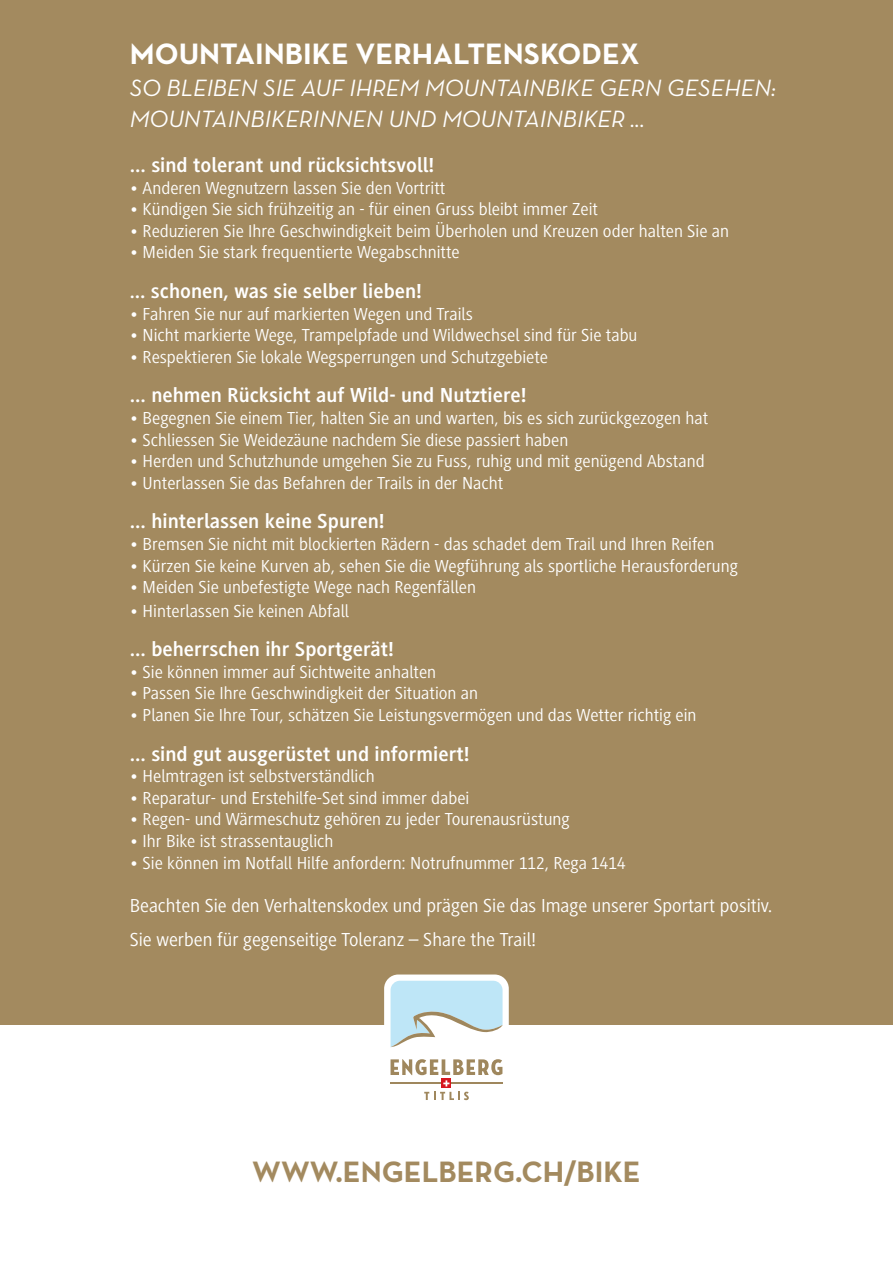
<style>
.page{position:relative;width:893px;height:1263px;background:#fff}
.page>*{position:absolute;margin:0;border:0;box-sizing:border-box;transform-origin:0 0}
.t1{font:700 30px "Neutraface Text";color:#fff}
.t2{font:700 30px "Neutraface Text";color:#a38a5f}
.t3{font:italic 24px "Neutraface Text";color:#fff}
.t4{font:700 21px "Generis Sans Pro";color:#fff}
.t5{font:19.5px "Generis Sans Pro";color:#fff}
.t6{font:18px "Generis Sans Pro";color:#fff}
.s1{font-size:19.5px}
</style>
<div class="page">
<div style="left:0;top:0;width:893px;height:1025px;background:#a38a5f"></div>
<div style="left:384px;top:974px;width:125px;height:136px;background:#fff;border-radius:14px"></div>
<svg style="left:424px;top:1092px;width:45px;height:8px"></svg>
<svg style="left:390px;top:981px;width:113px;height:66px"></svg>
<hr style="left:390px;top:1082px;width:112px;height:2px;background:#9f875d">
<svg style="left:442px;top:1086px;width:9px;height:2px"></svg>
<svg style="left:391px;top:1059px;width:111px;height:27px"></svg>
<p class="t1" style="left:130px;top:35px;width:511px">MOUNTAINBIKE VERHALTENSKODEX</p>
<p class="t3" style="left:130px;top:73px;width:648px">SO BLEIBEN SIE AUF IHREM MOUNTAINBIKE GERN GESEHEN:</p>
<p class="t3" style="left:130px;top:104px;width:516px">MOUNTAINBIKERINNEN UND MOUNTAINBIKER ...</p>
<p class="t4" style="left:130px;top:154px;width:306px">... sind tolerant und rücksichtsvoll!</p>
<p class="t6" style="left:130px;top:178px;width:317px">• Anderen Wegnutzern lassen Sie den Vortritt</p>
<p class="t6" style="left:130px;top:199px;width:470px">• Kündigen Sie sich frühzeitig an - für einen Gruss bleibt immer Zeit</p>
<p class="t6" style="left:130px;top:221px;width:601px">• Reduzieren Sie Ihre Geschwindigkeit beim Überholen und Kreuzen oder halten Sie an</p>
<p class="t6" style="left:130px;top:243px;width:332px">• Meiden Sie stark frequentierte Wegabschnitte</p>
<p class="t4" style="left:130px;top:280px;width:294px"><span class="s1">.</span>.. schonen, was sie selber lieben!</p>
<p class="t6" style="left:130px;top:304px;width:345px">• Fahren Sie nur auf markierten Wegen und Trails</p>
<p class="t6" style="left:130px;top:325px;width:509px">• Nicht markierte Wege, Trampelpfade und Wildwechsel sind für Sie tabu</p>
<p class="t6" style="left:130px;top:347px;width:420px">• Respektieren Sie lokale Wegsperrungen und Schutzgebiete</p>
<p class="t4" style="left:130px;top:384px;width:398px">... nehmen Rücksicht auf Wild- und Nutztiere!</p>
<p class="t6" style="left:130px;top:408px;width:580px">• Begegnen Sie einem Tier, halten Sie an und warten, bis es sich zurückgezogen hat</p>
<p class="t6" style="left:130px;top:430px;width:440px">• Schliessen Sie Weidezäune nachdem Sie diese passiert haben</p>
<p class="t6" style="left:130px;top:451px;width:576px">• Herden und Schutzhunde umgehen Sie zu Fuss, ruhig und mit genügend Abstand</p>
<p class="t6" style="left:130px;top:473px;width:375px">• Unterlassen Sie das Befahren der Trails in der Nacht</p>
<p class="t4" style="left:130px;top:510px;width:256px">... hinterlassen keine Spuren!</p>
<p class="t6" style="left:130px;top:534px;width:586px">• Bremsen Sie nicht mit blockierten Rädern - das schadet dem Trail und Ihren Reifen</p>
<p class="t6" style="left:130px;top:556px;width:610px">• Kürzen Sie keine Kurven ab, sehen Sie die Wegführung als sportliche Herausforderung</p>
<p class="t6" style="left:130px;top:577px;width:348px">• Meiden Sie unbefestigte Wege nach Regenfällen</p>
<p class="t6" style="left:130px;top:601px;width:221px">• Hinterlassen Sie keinen Abfall</p>
<p class="t4" style="left:130px;top:638px;width:266px">... beherrschen ihr Sportgerät!</p>
<p class="t6" style="left:130px;top:662px;width:308px">• Sie können immer auf Sichtweite anhalten</p>
<p class="t6" style="left:130px;top:684px;width:350px">• Passen Sie Ihre Geschwindigkeit der Situation an</p>
<p class="t6" style="left:130px;top:705px;width:568px">• Planen Sie Ihre Tour, schätzen Sie Leistungsvermögen und das Wetter richtig ein</p>
<p class="t4" style="left:130px;top:742px;width:341px">... sind gut ausgerüstet und informiert!</p>
<p class="t6" style="left:130px;top:766px;width:246px">• Helmtragen ist selbstverständlich</p>
<p class="t6" style="left:130px;top:788px;width:341px">• Reparatur- und Erstehilfe-Set sind immer dabei</p>
<p class="t6" style="left:130px;top:810px;width:441px">• Regen- und Wärmeschutz gehören zu jeder Tourenausrüstung</p>
<p class="t6" style="left:130px;top:831px;width:205px">• Ihr Bike ist strassentauglich</p>
<p class="t6" style="left:130px;top:853px;width:497px">• Sie können im Notfall Hilfe anfordern: Notrufnummer 112, Rega 1414</p>
<p class="t5" style="left:130px;top:895px;width:644px">Beachten Sie den Verhaltenskodex und prägen Sie das Image unserer Sportart positiv.</p>
<p class="t5" style="left:130px;top:929px;width:408px">Sie werben für gegenseitige Toleranz – Share the Trail!</p>
<p class="t2" style="left:252px;top:1153px;width:390px">WWW.ENGELBERG.CH/BIKE</p>
</div>
